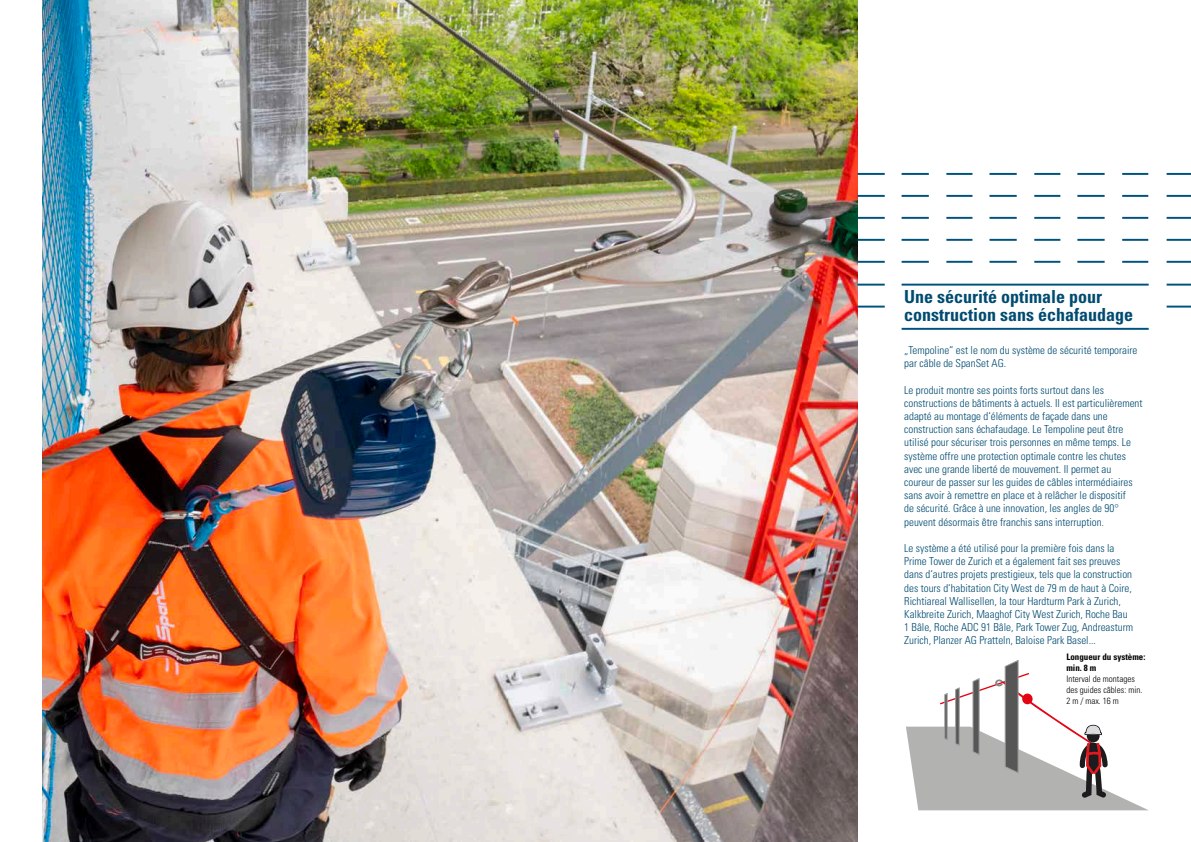
<style>
.page{position:relative;width:1191px;height:842px;background:#fff}
.page>*{position:absolute;margin:0;border:0;box-sizing:border-box;transform-origin:0 0}
.t1{font:700 condensed 18px/18px "Univers LT Std";color:#004b71}
.t2{font:300 condensed 11px/13.2px "Univers LT Std";color:#004b71}
.t3{font:300 condensed 9px/11px "Univers LT Std";color:#000}
.t4{font:700 condensed 9px/11px "Univers LT Std";color:#000}
</style>
<div class="page">
<svg style="left:906px;top:660px;width:242px;height:150px"></svg>
<img style="left:43px;top:0;width:814px;height:842px">
<hr style="left:901px;top:328px;width:247px;height:2px;background:#00527e">
<hr style="left:901px;top:284px;width:247px;height:2px;background:#00527e">
<hr style="left:901px;top:173px;width:27px;height:2px;background:#00527e">
<hr style="left:901px;top:195px;width:27px;height:2px;background:#00527e">
<hr style="left:901px;top:261px;width:27px;height:2px;background:#00527e">
<hr style="left:901px;top:239px;width:27px;height:2px;background:#00527e">
<hr style="left:901px;top:217px;width:27px;height:2px;background:#00527e">
<hr style="left:946px;top:173px;width:26px;height:2px;background:#00527e">
<hr style="left:946px;top:195px;width:26px;height:2px;background:#00527e">
<hr style="left:946px;top:261px;width:26px;height:2px;background:#00527e">
<hr style="left:946px;top:239px;width:26px;height:2px;background:#00527e">
<hr style="left:946px;top:217px;width:26px;height:2px;background:#00527e">
<hr style="left:989px;top:173px;width:27px;height:2px;background:#00527e">
<hr style="left:989px;top:195px;width:27px;height:2px;background:#00527e">
<hr style="left:989px;top:261px;width:27px;height:2px;background:#00527e">
<hr style="left:989px;top:239px;width:27px;height:2px;background:#00527e">
<hr style="left:989px;top:217px;width:27px;height:2px;background:#00527e">
<hr style="left:1034px;top:173px;width:26px;height:2px;background:#00527e">
<hr style="left:1034px;top:195px;width:26px;height:2px;background:#00527e">
<hr style="left:1034px;top:261px;width:26px;height:2px;background:#00527e">
<hr style="left:1034px;top:239px;width:26px;height:2px;background:#00527e">
<hr style="left:1034px;top:217px;width:26px;height:2px;background:#00527e">
<hr style="left:1077px;top:173px;width:27px;height:2px;background:#00527e">
<hr style="left:1077px;top:195px;width:27px;height:2px;background:#00527e">
<hr style="left:1077px;top:261px;width:27px;height:2px;background:#00527e">
<hr style="left:1077px;top:239px;width:27px;height:2px;background:#00527e">
<hr style="left:1077px;top:217px;width:27px;height:2px;background:#00527e">
<hr style="left:1122px;top:173px;width:26px;height:2px;background:#00527e">
<hr style="left:1122px;top:195px;width:26px;height:2px;background:#00527e">
<hr style="left:1122px;top:261px;width:26px;height:2px;background:#00527e">
<hr style="left:1122px;top:239px;width:26px;height:2px;background:#00527e">
<hr style="left:1122px;top:217px;width:26px;height:2px;background:#00527e">
<hr style="left:857px;top:173px;width:27px;height:2px;background:#00527e">
<hr style="left:1166px;top:173px;width:25px;height:2px;background:#00527e">
<hr style="left:857px;top:195px;width:27px;height:2px;background:#00527e">
<hr style="left:1166px;top:195px;width:25px;height:2px;background:#00527e">
<hr style="left:857px;top:306px;width:27px;height:2px;background:#00527e">
<hr style="left:1166px;top:306px;width:25px;height:2px;background:#00527e">
<hr style="left:857px;top:284px;width:27px;height:2px;background:#00527e">
<hr style="left:1166px;top:284px;width:25px;height:2px;background:#00527e">
<hr style="left:857px;top:261px;width:27px;height:2px;background:#00527e">
<hr style="left:1166px;top:261px;width:25px;height:2px;background:#00527e">
<hr style="left:857px;top:239px;width:27px;height:2px;background:#00527e">
<hr style="left:1166px;top:239px;width:25px;height:2px;background:#00527e">
<hr style="left:857px;top:217px;width:27px;height:2px;background:#00527e">
<hr style="left:1166px;top:217px;width:25px;height:2px;background:#00527e">
<h1 class="t1" style="left:904px;top:288px;width:230px">Une sécurité optimale pour construction sans échafaudage</h1>
<p class="t2" style="left:904px;top:343px;width:235px">„Tempoline“ est le nom du système de sécurité temporaire par câble de SpanSet AG.</p>
<p class="t2" style="left:904px;top:383px;width:240px">Le produit montre ses points forts surtout dans les constructions de bâtiments à actuels. Il est particulièrement adapté au montage d‘éléments de façade dans une construction sans échafaudage. Le Tempoline peut être utilisé pour sécuriser trois personnes en même temps. Le système offre une protection optimale contre les chutes avec une grande liberté de mouvement. Il permet au coureur de passer sur les guides de câbles intermédiaires sans avoir à remettre en place et à relâcher le dispositif<br>de sécurité. Grâce à une innovation, les angles de 90° peuvent désormais être franchis sans interruption.</p>
<p class="t2" style="left:904px;top:541px;width:230px">Le système a été utilisé pour la première fois dans la Prime Tower de Zurich et a également fait ses preuves dans d‘autres projets prestigieux, tels que la construction des tours d‘habitation City West de 79 m de haut à Coire, Richtiareal Wallisellen, la tour Hardturm Park à Zurich, Kalkbreite Zurich, Maaghof City West Zurich, Roche Bau 1 Bâle, Roche ADC 91 Bâle, Park Tower Zug, Andreasturm Zurich, Planzer AG Pratteln, Baloise Park Basel...</p>
<p class="t4" style="left:1066px;top:651px;width:80px">Longueur du système: min. 8 m</p>
<p class="t3" style="left:1066px;top:674px;width:77px">Interval de montages des guides câbles: min.<br>2 m / max. 16 m</p>
</div>
